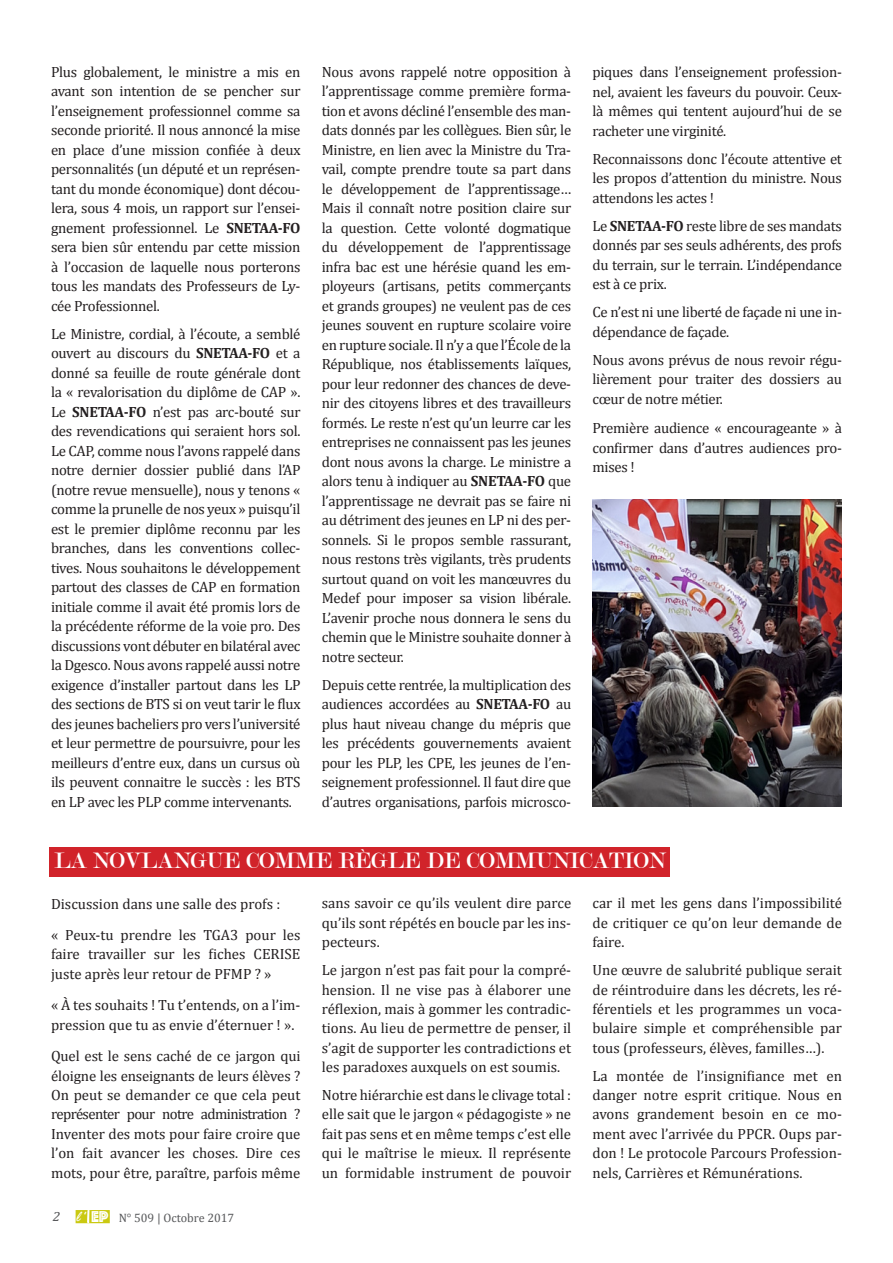
<style>
.page{position:relative;width:893px;height:1263px;background:#fff}
.page>*{position:absolute;margin:0;border:0;box-sizing:border-box;transform-origin:0 0}
.t1{font:24px "Modern";color:#fff}
.t2{font:14.85px/19.5px "Cambria";letter-spacing:-.02em;color:#231f20;text-align:justify}
.t3{font:14.85px/19.4px "Cambria";color:#231f20}
.t4{font:italic 13.5px "Cambria";color:#57585a;scale:1.06 1}
.t5{font:12.15px "Cambria";color:#57585a}
.s1{font-weight:700}
.s2{font-family:"Rage";font-style:italic;font-size:16.2px;color:#fff}
.s3{font-family:"Phosphate Inline";font-size:16.2px;color:#fff}
</style>
<div class="page">
<div style="left:76px;top:1210px;width:34px;height:13px;background:#cac911"></div>
<svg style="left:87px;top:1210px;width:2px;height:13px"></svg>
<div style="left:50px;top:848px;width:620px;height:29px;background:#d1232a"></div>
<img style="left:592px;top:500px;width:250px;height:306px">
<p class="t2" style="left:51px;top:62px;width:251px">Plus globalement, le ministre a mis en avant son intention de se pencher sur l’enseignement professionnel comme sa seconde priorité. Il nous annoncé la mise en place d’une mission confiée à deux personnalités (un député et un représen&shy;tant du monde économique) dont décou&shy;lera, sous 4 mois, un rapport sur l’ensei&shy;gnement professionnel. Le <span class="s1">SNETAA-FO </span>sera bien sûr entendu par cette mission à l’occasion de laquelle nous porterons tous les mandats des Professeurs de Ly&shy;cée Professionnel.</p>
<p class="t2" style="left:51px;top:324px;width:251px">Le Ministre, cordial, à l’écoute, a semblé ouvert au discours du <span class="s1">SNETAA-FO</span> et a donné sa feuille de route générale dont la « revalorisation du diplôme de CAP ».<br>Le <span class="s1">SNETAA-FO</span> n’est pas arc-bouté sur des revendications qui seraient hors sol.<br>Le CAP, comme nous l’avons rappelé dans notre dernier dossier publié dans l’AP (notre revue mensuelle), nous y tenons « comme la prunelle de nos yeux » puisqu’il est le premier diplôme reconnu par les branches, dans les conventions collec&shy;tives. Nous souhaitons le développement partout des classes de CAP en formation initiale comme il avait été promis lors de la précédente réforme de la voie pro. Des discussions vont débuter en bilatéral avec la Dgesco. Nous avons rappelé aussi notre exigence d’installer partout dans les LP des sections de BTS si on veut tarir le flux des jeunes bacheliers pro vers l’université et leur permettre de poursuivre, pour les meilleurs d’entre eux, dans un cursus où ils peuvent connaitre le succès : les BTS en LP avec les PLP comme intervenants.</p>
<p class="t2" style="left:322px;top:62px;width:251px">Nous avons rappelé notre opposition à l’apprentissage comme première forma&shy;tion et avons décliné l’ensemble des man&shy;dats donnés par les collègues. Bien sûr, le Ministre, en lien avec la Ministre du Tra&shy;vail, compte prendre toute sa part dans le développement de l’apprentissage… Mais il connaît notre position claire sur la question. Cette volonté dogmatique du développement de l’apprentissage infra bac est une hérésie quand les em&shy;ployeurs (artisans, petits commerçants et grands groupes) ne veulent pas de ces jeunes souvent en rupture scolaire voire en rupture sociale. Il n’y a que l’École de la République, nos établissements laïques, pour leur redonner des chances de deve&shy;nir des citoyens libres et des travailleurs formés. Le reste n’est qu’un leurre car les entreprises ne connaissent pas les jeunes dont nous avons la charge. Le ministre a alors tenu à indiquer au <span class="s1">SNETAA-FO</span> que l’apprentissage ne devrait pas se faire ni au détriment des jeunes en LP ni des per&shy;sonnels. Si le propos semble rassurant, nous restons très vigilants, très prudents surtout quand on voit les manœuvres du Medef pour imposer sa vision libérale.<br>L’avenir proche nous donnera le sens du chemin que le Ministre souhaite donner à notre secteur.</p>
<p class="t2" style="left:322px;top:675px;width:251px">Depuis cette rentrée, la multiplication des audiences accordées au <span class="s1">SNETAA-FO</span> au plus haut niveau change du mépris que les précédents gouvernements avaient pour les PLP, les CPE, les jeunes de l’en&shy;seignement professionnel. Il faut dire que d’autres organisations, parfois microsco-</p>
<p class="t2" style="left:592px;top:62px;width:251px">piques dans l’enseignement profession&shy;nel, avaient les faveurs du pouvoir. Ceux&shy;là mêmes qui tentent aujourd’hui de se racheter une virginité.</p>
<p class="t2" style="left:592px;top:149px;width:251px">Reconnaissons donc l’écoute attentive et les propos d’attention du ministre. Nous attendons les actes !</p>
<p class="t2" style="left:592px;top:216px;width:251px">Le <span class="s1">SNETAA-FO</span> reste libre de ses mandats donnés par ses seuls adhérents, des profs du terrain, sur le terrain. L’indépendance est à ce prix.</p>
<p class="t2" style="left:592px;top:302px;width:251px">Ce n’est ni une liberté de façade ni une in&shy;dépendance de façade.</p>
<p class="t2" style="left:592px;top:350px;width:251px">Nous avons prévus de nous revoir régu&shy;lièrement pour traiter des dossiers au cœur de notre métier.</p>
<p class="t2" style="left:592px;top:418px;width:251px">Première audience « encourageante » à confirmer dans d’autres audiences pro&shy;mises !</p>
<p class="t1" style="left:54px;top:848px;width:613px">LA NOVLANGUE COMME RÈGLE DE COMMUNICATION</p>
<p class="t3" style="left:51px;top:894px;width:231px">Discussion dans une salle des profs :</p>
<p class="t2" style="left:51px;top:925px;width:251px">« Peux-tu prendre les TGA3 pour les faire travailler sur les fiches CERISE juste après leur retour de PFMP ? »</p>
<p class="t3" style="left:51px;top:995px;width:251px">« À tes souhaits ! Tu t’entends, on a l’im&shy;pression que tu as envie d’éternuer ! ».</p>
<p class="t2" style="left:51px;top:1046px;width:251px">Quel est le sens caché de ce jargon qui éloigne les enseignants de leurs élèves ?<br>On peut se demander ce que cela peut représenter pour notre administration ?<br>Inventer des mots pour faire croire que l’on fait avancer les choses. Dire ces mots, pour être, paraître, parfois même</p>
<p class="t2" style="left:592px;top:894px;width:251px">car il met les gens dans l’impossibilité de critiquer ce qu’on leur demande de faire.</p>
<p class="t2" style="left:592px;top:960px;width:251px">Une œuvre de salubrité publique serait de réintroduire dans les décrets, les ré&shy;férentiels et les programmes un voca&shy;bulaire simple et compréhensible par tous (professeurs, élèves, familles…).</p>
<p class="t2" style="left:592px;top:1066px;width:251px">La montée de l’insignifiance met en danger notre esprit critique. Nous en avons grandement besoin en ce mo&shy;ment avec l’arrivée du PPCR. Oups par&shy;don ! Le protocole Parcours Profession&shy;nels, Carrières et Rémunérations.</p>
<p class="t2" style="left:322px;top:894px;width:251px">sans savoir ce qu’ils veulent dire parce qu’ils sont répétés en boucle par les ins&shy;pecteurs.</p>
<p class="t2" style="left:322px;top:960px;width:251px">Le jargon n’est pas fait pour la compré&shy;hension. Il ne vise pas à élaborer une réflexion, mais à gommer les contradic&shy;tions. Au lieu de permettre de penser, il s’agit de supporter les contradictions et les paradoxes auxquels on est soumis.</p>
<p class="t2" style="left:322px;top:1085px;width:251px">Notre hiérarchie est dans le clivage total : elle sait que le jargon « pédagogiste » ne fait pas sens et en même temps c’est elle qui le maîtrise le mieux. Il représente un formidable instrument de pouvoir</p>
<p class="t4" style="left:53px;top:1206px;width:9px">2</p>
<p class="t5" style="left:76px;top:1211px;width:160px"><span class="s2">l'</span> <span class="s3">EP</span> N° 509 | Octobre 2017</p>
</div>
